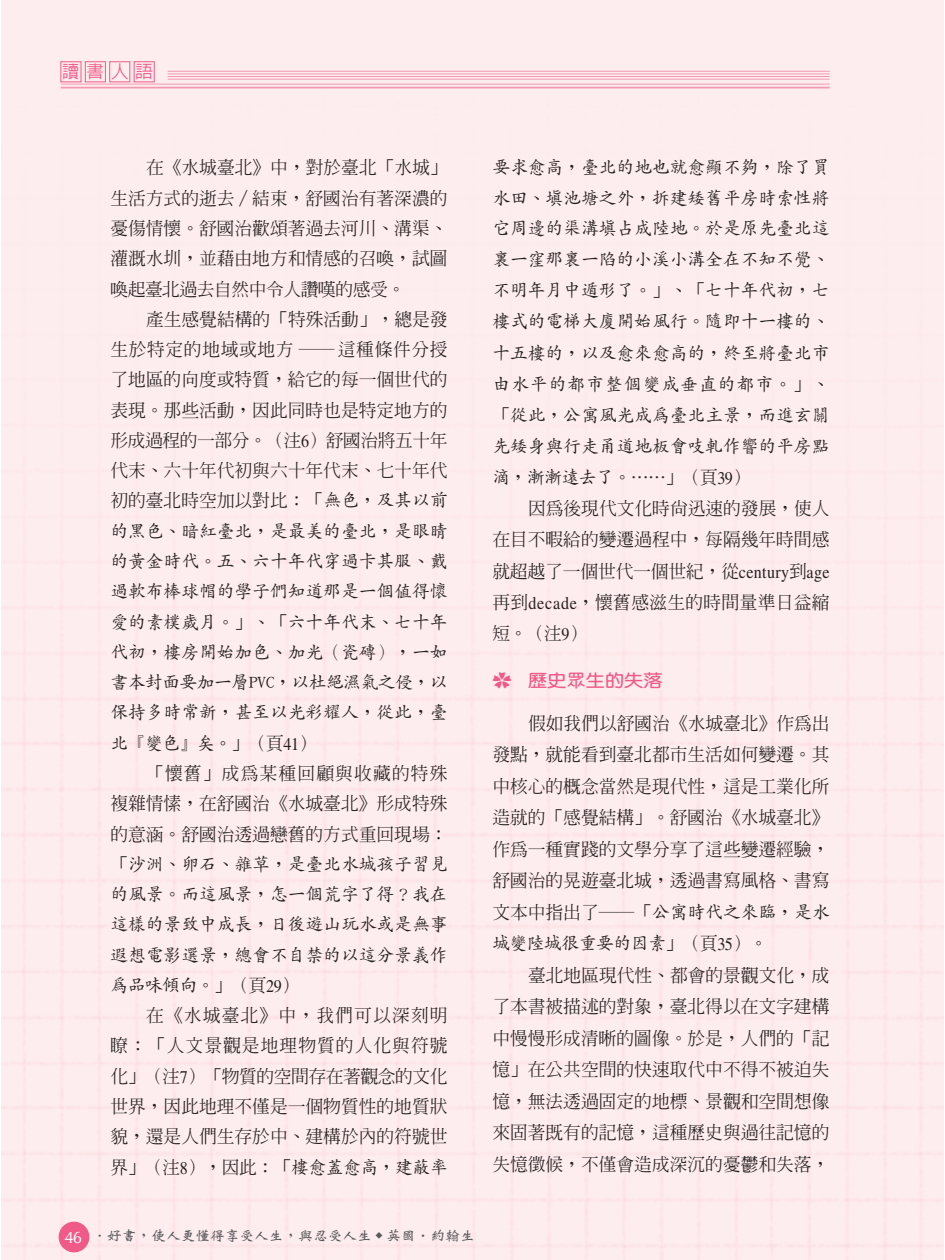
<style>
.page{position:relative;width:945px;height:1260px;background:#fff}
.page>*{position:absolute;margin:0;border:0;box-sizing:border-box;transform-origin:0 0}
.t1{font:17.85px/30.3px "AR Ming B5 HK Medium E Ten B5 H";letter-spacing:-.005em;color:#231f20;text-align:justify}
.t2{font:17.85px/30.3px "AR Kai B5 Medium E Ten B5 H";letter-spacing:-.005em;color:#231f20;text-align:justify}
.t3{font:17.85px/31.5px "AR Kai B5 Medium E Ten B5 H";letter-spacing:-.03em;color:#231f20}
.t4{font:17.5px "AR Hei B5 Medium E Ten B5 H";color:#f05a89}
.t5{font:17.32px "AR Yuan B5 Bold E Ten B5 H";color:#f05a89;scale:1.11 1}
.t6{font:14px "AR Wei Bei B5 Bold E Ten B5 H";color:#58595b;scale:1.05 1}
.s1{font-family:"Times"}
.s2{font-family:"AR Kai B5 Medium E Ten B5 H"}
.s3{font-family:"AR Ming B5 HK Medium E Ten B5 H"}
.s4{font-family:"Koz Go Pro Extra Light 90 msp RKSJ H"}
.s5{font-family:"CG Omega";font-size:16.62px;color:#fff}
</style>
<div class="page">
<div style="left:1px;top:0;width:943px;height:1260px;background:#feedee"></div>
<svg style="left:60px;top:61px;width:95px;height:21px;background:#fbd7df"></svg>
<hr style="left:61px;top:87px;width:769px;height:1px;background:#f598b1">
<hr style="left:61px;top:84px;width:769px;height:1px;background:#f598b1">
<hr style="left:168px;top:79px;width:662px;height:1px;background:#f598b1">
<hr style="left:168px;top:76px;width:662px;height:1px;background:#f598b1">
<hr style="left:168px;top:74px;width:662px;height:1px;background:#f598b1">
<hr style="left:168px;top:71px;width:662px;height:1px;background:#f598b1">
<p class="t4" style="left:62px;top:65px;width:92px">讀書人語</p>
<p class="t1" style="left:110px;top:155px;width:339px;text-indent:36px">在《水城臺北》中，對於臺北「水城」生活方式的逝去／結束，舒國治有著深濃的憂傷情懷。舒國治歡頌著過去河川、溝渠、灌溉水圳，並藉由地方和情感的召喚，試圖喚起臺北過去自然中令人讚嘆的感受。</p>
<p class="t1" style="left:110px;top:306px;width:339px;text-indent:36px">產生感覺結構的「特殊活動」，總是發生於特定的地域或地方 ─這種條件分授了地區的向度或特質，給它的每一個世代的表現。那些活動，因此同時也是特定地方的形成過程的一部分。（注<span class="s1">6</span>）舒國治將五十年代末、六十年代初與六十年代末、七十年代初的臺北時空加以對比：「<span class="s2">無色，及其以前</span></p>
<p class="t2" style="left:110px;top:518px;width:339px">的黑色、暗紅臺北，是最美的臺北，是眼睛的黃金時代。五、六十年代穿過卡其服、戴過軟布棒球帽的學子們知道那是一個值得懷愛的素樸歲月。<span class="s3">」、「</span>六十年代末、七十年代初，樓房開始加色、加光（瓷磚），一如書本封面要加一層PVC，以杜絕濕氣之侵，以保持多時常新，甚至以光彩耀人，從此，臺北『變色』矣。<span class="s3">」（頁</span><span class="s1">41</span><span class="s3">）</span></p>
<p class="t1" style="left:110px;top:761px;width:339px;text-indent:36px">「懷舊」成為某種回顧與收藏的特殊複雜情愫，在舒國治《水城臺北》形成特殊的意涵。舒國治透過戀舊的方式重回現場：</p>
<p class="t2" style="left:110px;top:851px;width:339px"><span class="s3">「</span>沙洲、卵石、雜草，是臺北水城孩子習見的風景。而這風景，怎一個荒字了得？我在這樣的景致中成長，日後遊山玩水或是無事遐想電影選景，總會不自禁的以這分景義作為品味傾向。<span class="s3">」（頁</span><span class="s1">29</span><span class="s3">）</span></p>
<p class="t1" style="left:110px;top:1003px;width:339px;text-indent:36px">在《水城臺北》中，我們可以深刻明瞭：「人文景觀是地理物質的人化與符號化」（注<span class="s1">7</span>）「物質的空間存在著觀念的文化世界，因此地理不僅是一個物質性的地質狀貌，還是人們生存於中、建構於內的符號世界」（注<span class="s1">8</span>），因此：「<span class="s2">樓愈蓋愈高，建蔽率</span></p>
<p class="t2" style="left:492px;top:155px;width:339px;line-height:31px">要求愈高，臺北的地也就愈顯不夠，除了買水田、填池塘之外，拆建矮舊平房時索性將它周邊的渠溝填占成陸地。於是原先臺北這裏一窪那裏一陷的小溪小溝全在不知不覺、不明年月中遁形了。」、「七十年代初，七樓式的電梯大廈開始風行。隨即十一樓的、十五樓的，以及愈來愈高的，終至將臺北市由水平的都市整個變成垂直的都市。」、「從此，公寓風光成為臺北主景，而進玄關先矮身與行走甬道地板會吱軋作響的平房點滴，漸漸遠去了。⋯⋯<span class="s3">」（頁</span><span class="s1">39</span><span class="s3">）</span></p>
<p class="t1" style="left:492px;top:495px;width:339px;line-height:31.2px;text-indent:36px">因為後現代文化時尚迅速的發展，使人在目不暇給的變遷過程中，每隔幾年時間感就超越了一個世代一個世紀，從<span class="s1">century</span>到<span class="s1">age</span>再到<span class="s1">decade</span>，懷舊感滋生的時間量準日益縮短。（注<span class="s1">9</span>）</p>
<p class="t5" style="left:492px;top:674px;width:155px"><span class="s4">✿</span> 歷史眾生的失落</p>
<p class="t1" style="left:492px;top:710px;width:339px;line-height:31.5px;text-indent:36px">假如我們以舒國治《水城臺北》作為出發點，就能看到臺北都市生活如何變遷。其中核心的概念當然是現代性，這是工業化所造就的「感覺結構」。舒國治《水城臺北》作為一種實踐的文學分享了這些變遷經驗，舒國治的晃遊臺北城，透過書寫風格、書寫</p>
<p class="t3" style="left:492px;top:899px;width:339px"><span class="s3">文本中指出了──「</span>公寓時代之來臨，是水城變陸城很重要的因素<span class="s3">」（頁</span><span class="s1">35</span><span class="s3">）。</span></p>
<p class="t1" style="left:492px;top:962px;width:339px;line-height:31.5px;text-indent:36px">臺北地區現代性、都會的景觀文化，成了本書被描述的對象，臺北得以在文字建構中慢慢形成清晰的圖像。於是，人們的「記憶」在公共空間的快速取代中不得不被迫失憶，無法透過固定的地標、景觀和空間想像來固著既有的記憶，這種歷史與過往記憶的失憶徵候，不僅會造成深沉的憂鬱和失落，</p>
<p class="t6" style="left:65px;top:1230px;width:392px"><span class="s5">46</span> ．好書，使人更懂得享受人生，與忍受人生 <sup>◆</sup> 英國‧約翰生</p>
</div>
